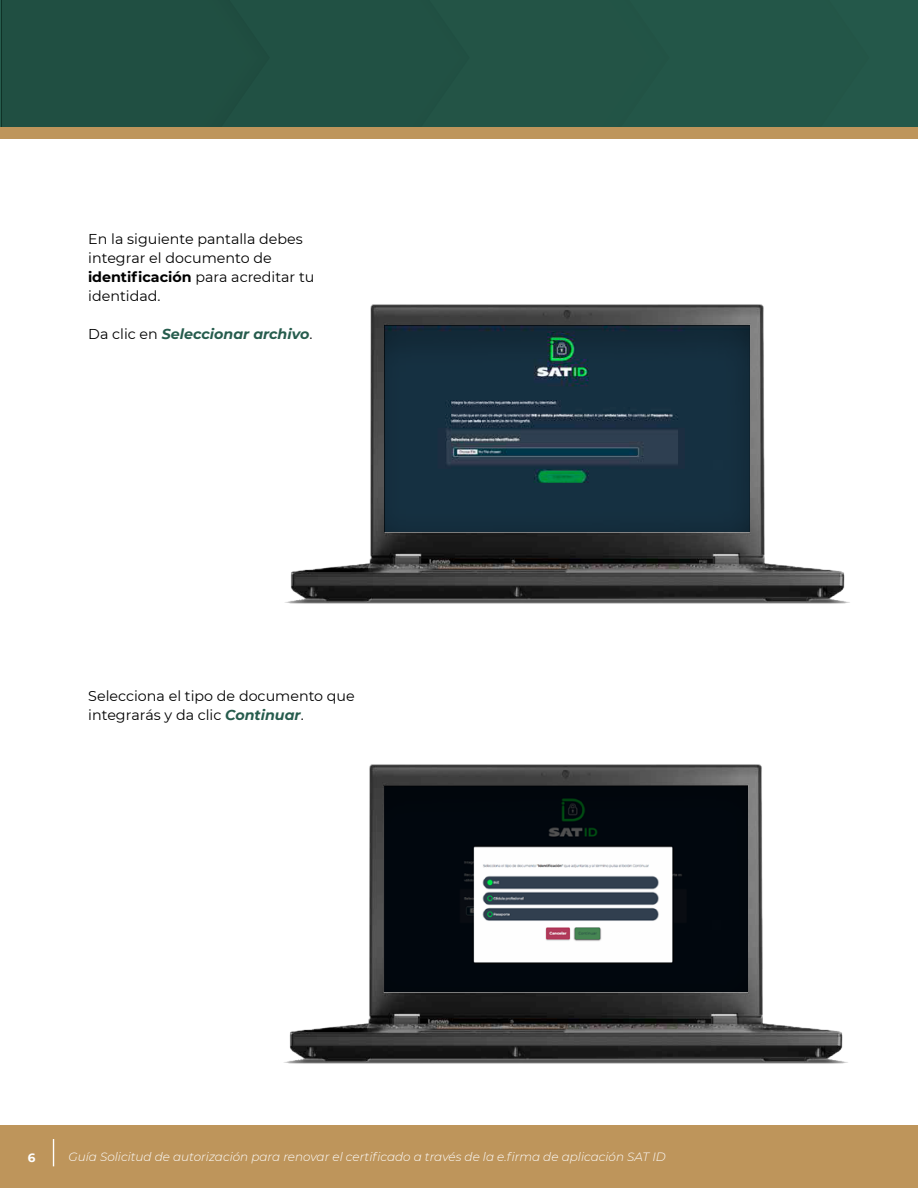
<style>
.page{position:relative;width:918px;height:1188px;background:#fff}
.page>*{position:absolute;margin:0;border:0;box-sizing:border-box;transform-origin:0 0}
.t1{font:14.25px/19px "Montserrat";color:#000}
.t2{font:italic 700 14.25px "Montserrat";color:#265c4d}
.t3{font:italic 300 12px "Montserrat";color:#fff}
.t4{font:700 12px "Montserrat";color:#fff}
.s1{font-weight:700}
.s2{font-weight:400;font-style:normal;color:#000}
.s3{font-weight:700;font-style:italic;color:#265c4d}
</style>
<div class="page">
<div style="left:2px;top:0;width:916px;height:127px;background:#225446"></div>
<div style="left:0;top:127px;width:918px;height:12px;background:#be955b"></div>
<div style="left:0;top:1125px;width:918px;height:63px;background:#be955b"></div>
<svg style="left:53px;top:1139px;width:1px;height:27px"></svg>
<img style="left:285px;top:304px;width:565px;height:300px">
<img style="left:385px;top:325px;width:364px;height:206px">
<img style="left:284px;top:764px;width:564px;height:300px">
<img style="left:384px;top:786px;width:364px;height:206px">
<p class="t1" style="left:88px;top:229px;width:228px">En la siguiente pantalla debes integrar el documento de <span class="s1">identificación</span> para acreditar tu identidad.</p>
<p class="t2" style="left:88px;top:324px;width:226px"><span class="s2">Da clic en</span> Seleccionar archivo<span class="s2">.</span></p>
<p class="t1" style="left:88px;top:685px;width:268px">Selecciona el tipo de documento que integrarás y da clic <span class="s3">Continuar</span>.</p>
<p class="t4" style="left:28px;top:1149px;width:9px">6</p>
<p class="t3" style="left:68px;top:1148px;width:599px">Guía Solicitud de autorización para renovar el certificado a través de la e.firma de aplicación SAT ID</p>
</div>
